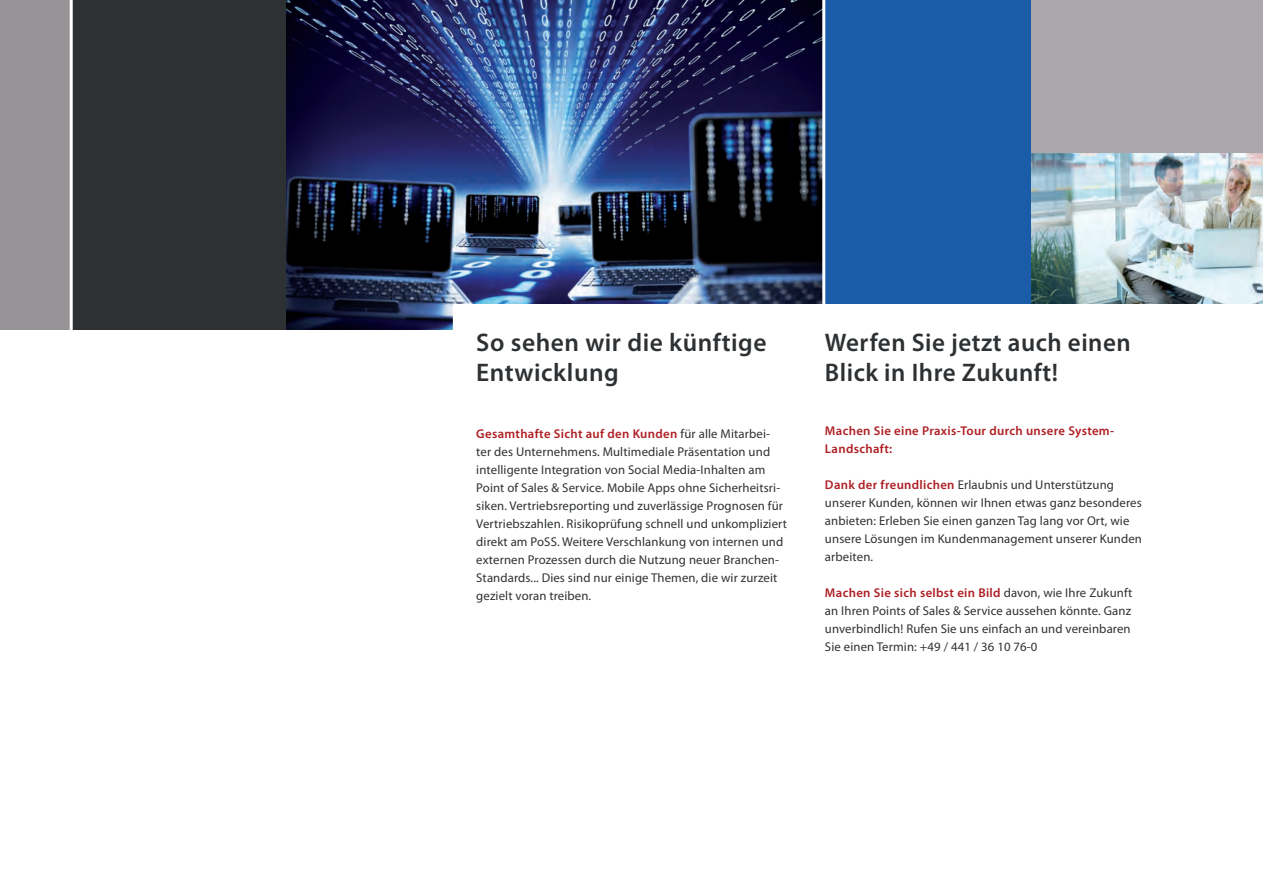
<style>
.page{position:relative;width:1263px;height:893px;background:#fff}
.page>*{position:absolute;margin:0;border:0;box-sizing:border-box;transform-origin:0 0}
.t1{font:600 25.5px/30px "Myriad Pro";letter-spacing:.02em;color:#2e3133}
.t2{font:12.75px/18px "Myriad Pro";letter-spacing:.01em;color:#2e3133}
.t3{font:600 12.75px/18px "Myriad Pro";letter-spacing:.025em;color:#ae1f24}
.s1{font-weight:600;color:#ae1f24}
</style>
<div class="page">
<div style="left:0;top:0;width:488px;height:330px;background:#2e3133"></div>
<img style="left:286px;top:0;width:536px;height:330px">
<div style="left:823px;top:0;width:231px;height:330px;background:#1b5ca9"></div>
<div style="left:1031px;top:0;width:232px;height:330px;background:#aba8ac"></div>
<div style="left:0;top:0;width:71px;height:330px;background:#979397"></div>
<hr style="left:70px;top:0;width:3px;height:348px;background:#fff">
<hr style="left:822px;top:0;width:3px;height:310px;background:#fff">
<img style="left:1031px;top:154px;width:232px;height:150px">
<div style="left:454px;top:305px;width:808px;height:42px;background:#fff"></div>
<div style="left:453px;top:304px;width:810px;height:44px;border:2px solid #fff"></div>
<h1 class="t1" style="left:476px;top:327px;width:292px">So sehen wir die künftige<br>Entwicklung</h1>
<p class="t2" style="left:476px;top:424px;width:312px"><span class="s1">Gesamthafte Sicht auf den Kunden</span> für alle Mitarbei&shy;ter des Unternehmens. Multimediale Präsentation und intelligente Integration von Social Media-Inhalten am Point of Sales &amp; Service. Mobile Apps ohne Sicherheitsri&shy;siken. Vertriebsreporting und zuverlässige Prognosen für Vertriebszahlen. Risikoprüfung schnell und unkompliziert direkt am PoSS. Weitere Verschlankung von internen und externen Prozessen durch die Nutzung neuer Branchen-Standards... Dies sind nur einige Themen, die wir zurzeit gezielt voran treiben.</p>
<h1 class="t1" style="left:825px;top:327px;width:307px">Werfen Sie jetzt auch einen<br>Blick in Ihre Zukunft!</h1>
<p class="t3" style="left:825px;top:421px;width:291px">Machen Sie eine Praxis-Tour durch unsere System-<br>Landschaft:</p>
<p class="t2" style="left:825px;top:475px;width:319px"><span class="s1">Dank der freundlichen</span> Erlaubnis und Unterstützung unserer Kunden, können wir Ihnen etwas ganz besonderes anbieten: Erleben Sie einen ganzen Tag lang vor Ort, wie unsere Lösungen im Kundenmanagement unserer Kunden arbeiten.</p>
<p class="t2" style="left:825px;top:583px;width:309px"><span class="s1">Machen Sie sich selbst ein Bild</span> davon, wie Ihre Zukunft an Ihren Points of Sales &amp; Service aussehen könnte. Ganz unverbindlich! Rufen Sie uns einfach an und vereinbaren Sie einen Termin: +49 / 441 / 36 10 76-0</p>
</div>
